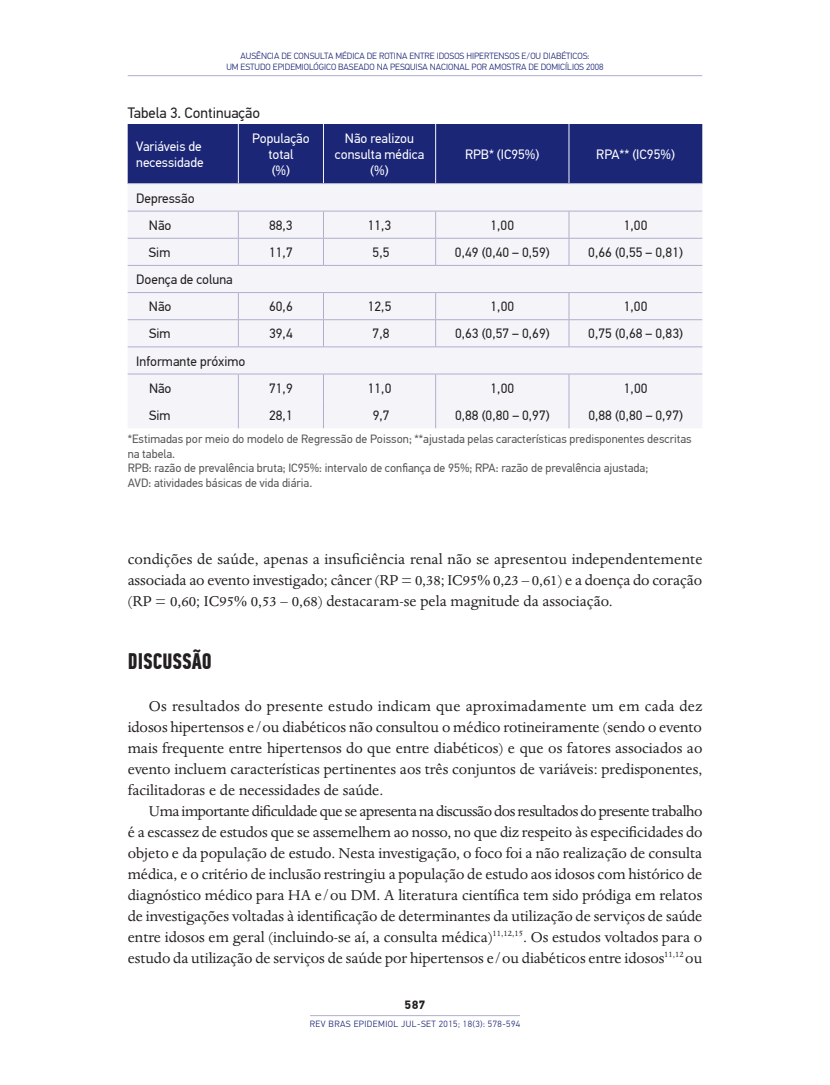
<style>
.page{position:relative;width:830px;height:1085px;background:#fff}
.page>*{position:absolute;margin:0;border:0;box-sizing:border-box;transform-origin:0 0}
.t1{font:700 22.5px "PF Din Text Comp Pro";color:#231f20}
.t2{font:16.5px/21px "Dante MT Std";color:#231f20;text-align:justify}
.t3{font:15px "PF Din Text Pro";color:#231f20}
.t4{font:13.5px/27.2px "PF Din Text Pro";color:#231f20}
.t5{font:13.5px/16.2px "PF Din Text Pro";color:#fff;text-align:center}
.t6{font:12px/14.4px "PF Din Text Pro";color:#57585a}
.t7{font:700 12px "PF Din Text Pro";color:#231f20}
.t8{font:300 9px/10.8px "PF Din Text Pro";color:#1b2677;text-align:center}
.t9{font:300 9px "PF Din Text Pro";letter-spacing:.05em;color:#1b2677}
</style>
<div class="page">
<hr style="left:128px;top:75px;width:574px;height:1px;background:#afaecf">
<hr style="left:310px;top:1015px;width:209px;height:1px;background:#afaecf">
<div style="left:128px;top:124px;width:574px;height:59px;background:#1b2677"></div>
<div style="left:128px;top:184px;width:574px;height:244px;background:#f5f5f9"></div>
<hr style="left:238px;top:124px;width:1px;height:59px;background:#f5f5f9">
<hr style="left:323px;top:124px;width:1px;height:59px;background:#f5f5f9">
<hr style="left:435px;top:124px;width:1px;height:59px;background:#f5f5f9">
<hr style="left:568px;top:124px;width:1px;height:59px;background:#f5f5f9">
<hr style="left:128px;top:183px;width:110px;height:1px;background:#afaecf">
<hr style="left:238px;top:183px;width:85px;height:1px;background:#afaecf">
<hr style="left:323px;top:183px;width:112px;height:1px;background:#afaecf">
<hr style="left:435px;top:183px;width:133px;height:1px;background:#afaecf">
<hr style="left:568px;top:183px;width:134px;height:1px;background:#afaecf">
<hr style="left:128px;top:211px;width:110px;height:1px;background:#afaecf">
<hr style="left:238px;top:211px;width:85px;height:1px;background:#afaecf">
<hr style="left:323px;top:211px;width:112px;height:1px;background:#afaecf">
<hr style="left:435px;top:211px;width:133px;height:1px;background:#afaecf">
<hr style="left:568px;top:211px;width:134px;height:1px;background:#afaecf">
<hr style="left:128px;top:238px;width:110px;height:1px;background:#afaecf">
<hr style="left:238px;top:238px;width:85px;height:1px;background:#afaecf">
<svg style="left:238px;top:211px;width:1px;height:54px"></svg>
<hr style="left:323px;top:238px;width:112px;height:1px;background:#afaecf">
<svg style="left:323px;top:211px;width:1px;height:54px"></svg>
<hr style="left:435px;top:238px;width:133px;height:1px;background:#afaecf">
<svg style="left:435px;top:211px;width:1px;height:54px"></svg>
<hr style="left:568px;top:238px;width:134px;height:1px;background:#afaecf">
<svg style="left:568px;top:211px;width:1px;height:54px"></svg>
<hr style="left:128px;top:265px;width:110px;height:1px;background:#afaecf">
<hr style="left:238px;top:265px;width:85px;height:1px;background:#afaecf">
<hr style="left:323px;top:265px;width:112px;height:1px;background:#afaecf">
<hr style="left:435px;top:265px;width:133px;height:1px;background:#afaecf">
<hr style="left:568px;top:265px;width:134px;height:1px;background:#afaecf">
<hr style="left:128px;top:292px;width:110px;height:1px;background:#afaecf">
<hr style="left:238px;top:292px;width:85px;height:1px;background:#afaecf">
<hr style="left:323px;top:292px;width:112px;height:1px;background:#afaecf">
<hr style="left:435px;top:292px;width:133px;height:1px;background:#afaecf">
<hr style="left:568px;top:292px;width:134px;height:1px;background:#afaecf">
<hr style="left:128px;top:319px;width:110px;height:1px;background:#afaecf">
<hr style="left:238px;top:319px;width:85px;height:1px;background:#afaecf">
<svg style="left:238px;top:293px;width:1px;height:53px"></svg>
<hr style="left:323px;top:319px;width:112px;height:1px;background:#afaecf">
<svg style="left:323px;top:293px;width:1px;height:53px"></svg>
<hr style="left:435px;top:319px;width:133px;height:1px;background:#afaecf">
<svg style="left:435px;top:293px;width:1px;height:53px"></svg>
<hr style="left:568px;top:319px;width:134px;height:1px;background:#afaecf">
<svg style="left:568px;top:293px;width:1px;height:53px"></svg>
<hr style="left:128px;top:346px;width:110px;height:1px;background:#afaecf">
<hr style="left:238px;top:346px;width:85px;height:1px;background:#afaecf">
<hr style="left:323px;top:346px;width:112px;height:1px;background:#afaecf">
<hr style="left:435px;top:346px;width:133px;height:1px;background:#afaecf">
<hr style="left:568px;top:346px;width:134px;height:1px;background:#afaecf">
<hr style="left:128px;top:373px;width:110px;height:1px;background:#afaecf">
<hr style="left:238px;top:373px;width:85px;height:1px;background:#afaecf">
<hr style="left:323px;top:373px;width:112px;height:1px;background:#afaecf">
<hr style="left:435px;top:373px;width:133px;height:1px;background:#afaecf">
<hr style="left:568px;top:373px;width:134px;height:1px;background:#afaecf">
<svg style="left:238px;top:374px;width:1px;height:54px"></svg>
<svg style="left:323px;top:374px;width:1px;height:54px"></svg>
<svg style="left:435px;top:374px;width:1px;height:54px"></svg>
<svg style="left:568px;top:374px;width:1px;height:54px"></svg>
<p class="t8" style="left:226px;top:50px;width:378px">AUSÊNCIA DE CONSULTA MÉDICA DE ROTINA ENTRE IDOSOS HIPERTENSOS E/OU DIABÉTICOS:<br>UM ESTUDO EPIDEMIOLÓGICO BASEADO NA PESQUISA NACIONAL POR AMOSTRA DE DOMICÍLIOS 2008</p>
<p class="t3" style="left:128px;top:104px;width:134px">Tabela 3. Continuação</p>
<p class="t5" style="left:136px;top:138px;width:69px;text-align:left">Variáveis de necessidade</p>
<p class="t5" style="left:252px;top:130px;width:59px">População total<br>(%)</p>
<p class="t5" style="left:335px;top:130px;width:91px">Não realizou consulta médica (%)</p>
<p class="t5" style="left:465px;top:146px;width:76px">RPB* (IC95%)</p>
<p class="t5" style="left:596px;top:146px;width:80px">RPA** (IC95%)</p>
<p class="t4" style="left:149px;top:184px;width:47px;text-indent:-13px">Depressão<br>Não</p>
<p class="t4" style="left:269px;top:212px;width:25px">88,3</p>
<p class="t4" style="left:367px;top:212px;width:25px">11,3</p>
<p class="t4" style="left:490px;top:212px;width:25px">1,00</p>
<p class="t4" style="left:623px;top:212px;width:25px">1,00</p>
<p class="t4" style="left:149px;top:239px;width:23px">Sim</p>
<p class="t4" style="left:269px;top:239px;width:25px">11,7</p>
<p class="t4" style="left:372px;top:239px;width:18px">5,5</p>
<p class="t4" style="left:455px;top:239px;width:96px">0,49 (0,40 – 0,59)</p>
<p class="t4" style="left:588px;top:239px;width:96px">0,66 (0,55 – 0,81)</p>
<p class="t4" style="left:149px;top:266px;width:85px;text-indent:-13px">Doença de coluna<br>Não</p>
<p class="t4" style="left:269px;top:293px;width:25px">60,6</p>
<p class="t4" style="left:367px;top:293px;width:25px">12,5</p>
<p class="t4" style="left:490px;top:293px;width:25px">1,00</p>
<p class="t4" style="left:623px;top:293px;width:25px">1,00</p>
<p class="t4" style="left:149px;top:320px;width:23px">Sim</p>
<p class="t4" style="left:269px;top:320px;width:25px">39,4</p>
<p class="t4" style="left:372px;top:320px;width:18px">7,8</p>
<p class="t4" style="left:455px;top:320px;width:96px">0,63 (0,57 – 0,69)</p>
<p class="t4" style="left:588px;top:320px;width:96px">0,75 (0,68 – 0,83)</p>
<p class="t4" style="left:149px;top:347px;width:98px;text-indent:-13px">Informante próximo<br>Não</p>
<p class="t4" style="left:269px;top:374px;width:25px">71,9</p>
<p class="t4" style="left:367px;top:374px;width:25px">11,0</p>
<p class="t4" style="left:490px;top:374px;width:25px">1,00</p>
<p class="t4" style="left:623px;top:374px;width:25px">1,00</p>
<p class="t4" style="left:149px;top:401px;width:23px">Sim</p>
<p class="t4" style="left:269px;top:401px;width:25px">28,1</p>
<p class="t4" style="left:372px;top:401px;width:18px">9,7</p>
<p class="t4" style="left:455px;top:401px;width:96px">0,88 (0,80 – 0,97)</p>
<p class="t4" style="left:588px;top:401px;width:96px">0,88 (0,80 – 0,97)</p>
<p class="t6" style="left:128px;top:432px;width:565px">*Estimadas por meio do modelo de Regressão de Poisson; **ajustada pelas características predisponentes descritas na tabela.<br>RPB: razão de prevalência bruta; IC95%: intervalo de confiança de 95%; RPA: razão de prevalência ajustada;<br>AVD: atividades básicas de vida diária.</p>
<p class="t2" style="left:128px;top:548px;width:576px">condições de saúde, apenas a insuficiência renal não se apresentou independentemente associada ao evento investigado; câncer (RP = 0,38; IC95% 0,23 – 0,61) e a doença do coração (RP = 0,60; IC95% 0,53 – 0,68) destacaram-se pela magnitude da associação.</p>
<h1 class="t1" style="left:128px;top:647px;width:86px">DISCUSSÃO</h1>
<p class="t2" style="left:128px;top:695px;width:576px;text-indent:21px">Os resultados do presente estudo indicam que aproximadamente um em cada dez idosos hipertensos e/ou diabéticos não consultou o médico rotineiramente (sendo o evento mais frequente entre hipertensos do que entre diabéticos) e que os fatores associados ao evento incluem características pertinentes aos três conjuntos de variáveis: predisponentes, facilitadoras e de necessidades de saúde.</p>
<p class="t2" style="left:128px;top:800px;width:576px;text-indent:21px">Uma importante dificuldade que se apresenta na discussão dos resultados do presente trabalho é a escassez de estudos que se assemelhem ao nosso, no que diz respeito às especificidades do objeto e da população de estudo. Nesta investigação, o foco foi a não realização de consulta médica, e o critério de inclusão restringiu a população de estudo aos idosos com histórico de diagnóstico médico para HA e/ou DM. A literatura científica tem sido pródiga em relatos de investigações voltadas à identificação de determinantes da utilização de serviços de saúde entre idosos em geral (incluindo-se aí, a consulta médica)<sup>11,12,15</sup>. Os estudos voltados para o estudo da utilização de serviços de saúde por hipertensos e/ou diabéticos entre idosos<sup>11,12</sup> ou</p>
<p class="t7" style="left:404px;top:997px;width:22px">587</p>
<p class="t9" style="left:309px;top:1018px;width:212px">REV BRAS EPIDEMIOL JUL-SET 2015; 18(3): 578-594</p>
</div>
